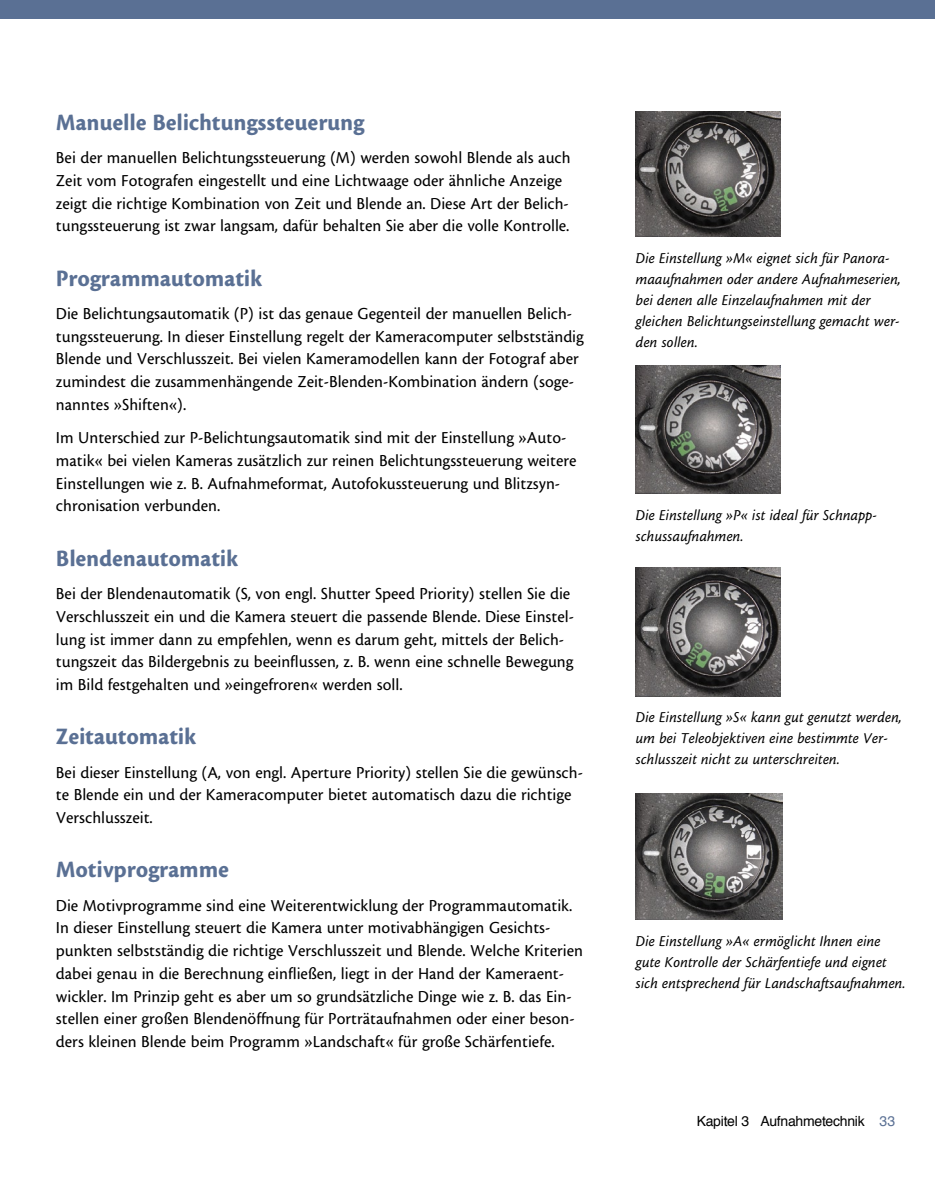
<style>
.page{position:relative;width:935px;height:1178px;background:#fff}
.page>*{position:absolute;margin:0;border:0;box-sizing:border-box;transform-origin:0 0}
.t1{font:700 24.5px "Cronos MM700";letter-spacing:-.01em;color:#5a7094;scale:.95 1}
.t2{font:17.5px/22.8px "Cronos MM408 regular";color:#000;scale:.95 1}
.t3{font:15.75px/21px "Cronos MM It 408 regular";color:#000;scale:.95 1}
.t4{font:14px "Helvetica";letter-spacing:-.02em;color:#000}
.s1{color:#5a7094}
</style>
<div class="page">
<div style="left:0;top:0;width:934px;height:19px;background:#5a7094"></div>
<img style="left:635px;top:112px;width:145px;height:124px">
<img style="left:635px;top:366px;width:145px;height:127px">
<img style="left:635px;top:568px;width:145px;height:128px">
<img style="left:635px;top:793px;width:147px;height:126px">
<h1 class="t1" style="left:56px;top:108px;width:326px">Manuelle Belichtungssteuerung</h1>
<p class="t2" style="left:56px;top:146px;width:543px">Bei der manuellen Belichtungssteuerung (M) werden sowohl Blende als auch Zeit vom Fotografen eingestellt und eine Lichtwaage oder ähnliche Anzeige zeigt die richtige Kombination von Zeit und Blende an. Diese Art der Belich&shy;tungssteuerung ist zwar langsam, dafür behalten Sie aber die volle Kontrolle.</p>
<h1 class="t1" style="left:56px;top:264px;width:218px">Programmautomatik</h1>
<p class="t2" style="left:56px;top:302px;width:557px">Die Belichtungsautomatik (P) ist das genaue Gegenteil der manuellen Belich&shy;tungssteuerung. In dieser Einstellung regelt der Kameracomputer selbstständig Blende und Verschlusszeit. Bei vielen Kameramodellen kann der Fotograf aber zumindest die zusammenhängende Zeit-Blenden-Kombination ändern (soge&shy;nanntes »Shiften«).</p>
<p class="t2" style="left:56px;top:426px;width:549px">Im Unterschied zur P-Belichtungsautomatik sind mit der Einstellung »Auto&shy;matik« bei vielen Kameras zusätzlich zur reinen Belichtungssteuerung weitere Einstellungen wie z. B. Aufnahmeformat, Autofokussteuerung und Blitzsyn&shy;chronisation verbunden.</p>
<h1 class="t1" style="left:56px;top:544px;width:193px">Blendenautomatik</h1>
<p class="t2" style="left:56px;top:582px;width:546px">Bei der Blendenautomatik (S, von engl. Shutter Speed Priority) stellen Sie die Verschlusszeit ein und die Kamera steuert die passende Blende. Diese Einstel&shy;lung ist immer dann zu empfehlen, wenn es darum geht, mittels der Belich&shy;tungszeit das Bildergebnis zu beeinflussen, z. B. wenn eine schnelle Bewegung im Bild festgehalten und »eingefroren« werden soll.</p>
<h1 class="t1" style="left:56px;top:723px;width:149px">Zeitautomatik</h1>
<p class="t2" style="left:56px;top:761px;width:556px">Bei dieser Einstellung (A, von engl. Aperture Priority) stellen Sie die gewünsch&shy;te Blende ein und der Kameracomputer bietet automatisch dazu die richtige<br>Verschlusszeit.</p>
<h1 class="t1" style="left:56px;top:856px;width:183px">Motivprogramme</h1>
<p class="t2" style="left:56px;top:894px;width:556px">Die Motivprogramme sind eine Weiterentwicklung der Programmautomatik.<br>In dieser Einstellung steuert die Kamera unter motivabhängigen Gesichts&shy;punkten selbstständig die richtige Verschlusszeit und Blende. Welche Kriterien dabei genau in die Berechnung einfließen, liegt in der Hand der Kameraent&shy;wickler. Im Prinzip geht es aber um so grundsätzliche Dinge wie z. B. das Ein&shy;stellen einer großen Blendenöffnung für Porträtaufnahmen oder einer beson&shy;ders kleinen Blende beim Programm »Landschaft« für große Schärfentiefe.</p>
<p class="t3" style="left:635px;top:248px;width:280px">Die Einstellung »M« eignet sich für Panora&shy;maaufnahmen oder andere Aufnahmeserien, bei denen alle Einzelaufnahmen mit der gleichen Belichtungseinstellung gemacht wer&shy;den sollen.</p>
<p class="t3" style="left:635px;top:505px;width:255px">Die Einstellung »P« ist ideal für Schnapp&shy;schussaufnahmen.</p>
<p class="t3" style="left:635px;top:707px;width:281px">Die Einstellung »S« kann gut genutzt werden, um bei Teleobjektiven eine bestimmte Ver&shy;schlusszeit nicht zu unterschreiten.</p>
<p class="t3" style="left:635px;top:930px;width:285px">Die Einstellung »A« ermöglicht Ihnen eine gute Kontrolle der Schärfentiefe und eignet sich entsprechend für Landschaftsaufnahmen.</p>
<p class="t4" style="left:696px;top:1110px;width:200px">Kapitel 3 Aufnahmetechnik <span class="s1">33</span></p>
</div>
